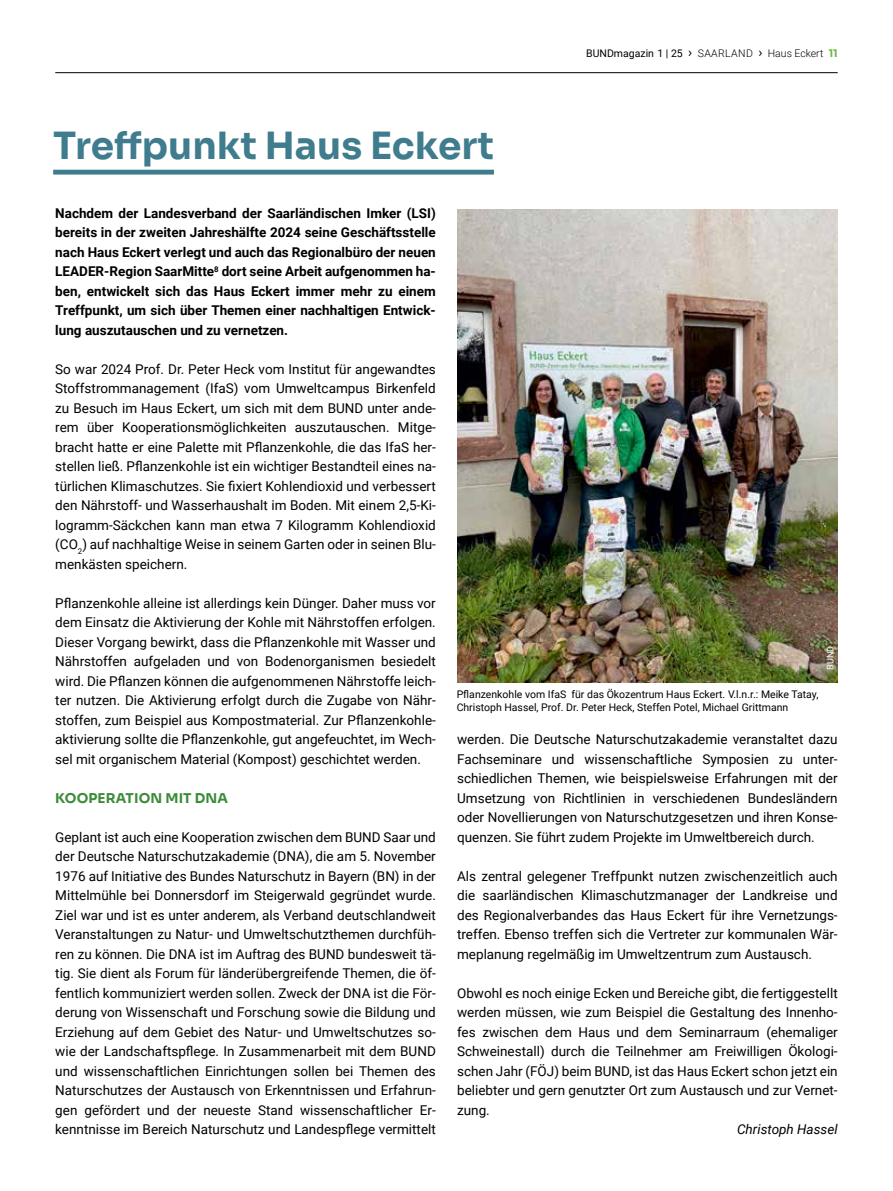
<style>
.page{position:relative;width:893px;height:1191px;background:#fff}
.page>*{position:absolute;margin:0;border:0;box-sizing:border-box;transform-origin:0 0}
.t1{font:700 37.5px "Sora";color:#3f7c8d}
.t2{font:13.5px/19.5px "Roboto";color:#000;text-align:justify}
.t3{font:700 13.5px/19.5px "Roboto";color:#000;text-align:justify}
.t4{font:700 13.5px "Sora";letter-spacing:.01em;color:#3c8b3a}
.t5{font:italic 13.5px "Roboto";color:#000}
.t6{font:10.5px/13.5px "Roboto";color:#000}
.t7{font:300 10.5px "Roboto";letter-spacing:.025em;color:#000}
.t8{font:9px "Roboto";color:#fff}
.s1{font-weight:400}
.s2{font-weight:400;font-size:13.5px}
.s3{font-family:"Sora";font-weight:700;color:#68b847}
</style>
<div class="page">
<img style="left:457px;top:210px;width:381px;height:473px">
<div style="left:53px;top:170px;width:441px;height:5px;background:#3f7c8d"></div>
<hr style="left:55px;top:72px;width:783px;height:1px;background:#000">
<h1 class="t1" style="left:53px;top:114px;width:442px">Treffpunkt Haus Eckert</h1>
<p class="t7" style="left:586px;top:46px;width:253px"><span class="s1">BUNDmagazin 1 | 25</span> <span class="s2">›</span> SAARLAND <span class="s2">›</span> Haus Eckert <span class="s3">11</span></p>
<p class="t3" style="left:55px;top:202px;width:382px">Nachdem der Landesverband der Saarländischen Imker (LSI) bereits in der zweiten Jahreshälfte 2024 seine Geschäftsstelle nach Haus Eckert verlegt und auch das Regionalbüro der neuen LEADER-Region SaarMitte<sup>8</sup> dort seine Arbeit aufgenommen ha&shy;ben, entwickelt sich das Haus Eckert immer mehr zu einem Treffpunkt, um sich über Themen einer nachhaltigen Entwick&shy;lung auszutauschen und zu vernetzen.</p>
<p class="t2" style="left:55px;top:358px;width:382px">So war 2024 Prof. Dr. Peter Heck vom Institut für angewandtes Stoffstrommanagement (IfaS) vom Umweltcampus Birkenfeld zu Besuch im Haus Eckert, um sich mit dem BUND unter ande&shy;rem über Kooperationsmöglichkeiten auszutauschen. Mitge&shy;bracht hatte er eine Palette mit Pflanzenkohle, die das IfaS her&shy;stellen ließ. Pflanzenkohle ist ein wichtiger Bestandteil eines na&shy;türlichen Klimaschutzes. Sie fixiert Kohlendioxid und verbessert den Nährstoff- und Wasserhaushalt im Boden. Mit einem 2,5-Ki&shy;logramm-Säckchen kann man etwa 7 Kilogramm Kohlendioxid (CO<sub>2</sub>) auf nachhaltige Weise in seinem Garten oder in seinen Blu&shy;menkästen speichern.</p>
<p class="t2" style="left:55px;top:592px;width:382px">Pflanzenkohle alleine ist allerdings kein Dünger. Daher muss vor dem Einsatz die Aktivierung der Kohle mit Nährstoffen erfolgen.<br>Dieser Vorgang bewirkt, dass die Pflanzenkohle mit Wasser und Nährstoffen aufgeladen und von Bodenorganismen besiedelt wird. Die Pflanzen können die aufgenommenen Nährstoffe leich&shy;ter nutzen. Die Aktivierung erfolgt durch die Zugabe von Nähr&shy;stoffen, zum Beispiel aus Kompostmaterial. Zur Pflanzenkohle&shy;aktivierung sollte die Pflanzenkohle, gut angefeuchtet, im Wech&shy;sel mit organischem Material (Kompost) geschichtet werden.</p>
<p class="t4" style="left:55px;top:786px;width:174px">KOOPERATION MIT DNA</p>
<p class="t2" style="left:55px;top:826px;width:382px">Geplant ist auch eine Kooperation zwischen dem BUND Saar und der Deutsche Naturschutzakademie (DNA), die am 5. November 1976 auf Initiative des Bundes Naturschutz in Bayern (BN) in der Mittelmühle bei Donnersdorf im Steigerwald gegründet wurde.<br>Ziel war und ist es unter anderem, als Verband deutschlandweit Veranstaltungen zu Natur- und Umweltschutzthemen durchfüh&shy;ren zu können. Die DNA ist im Auftrag des BUND bundesweit tä&shy;tig. Sie dient als Forum für länderübergreifende Themen, die öf&shy;fentlich kommuniziert werden sollen. Zweck der DNA ist die För&shy;derung von Wissenschaft und Forschung sowie die Bildung und Erziehung auf dem Gebiet des Natur- und Umweltschutzes so&shy;wie der Landschaftspflege. In Zusammenarbeit mit dem BUND und wissenschaftlichen Einrichtungen sollen bei Themen des Naturschutzes der Austausch von Erkenntnissen und Erfahrun&shy;gen gefördert und der neueste Stand wissenschaftlicher Er&shy;kenntnisse im Bereich Naturschutz und Landespflege vermittelt</p>
<p class="t6" style="left:457px;top:687px;width:363px">Pflanzenkohle vom IfaS für das Ökozentrum Haus Eckert. V.l.n.r.: Meike Tatay,<br>Christoph Hassel, Prof. Dr. Peter Heck, Steffen Potel, Michael Grittmann</p>
<p class="t8" style="left:824px;top:670px;width:25px;rotate:-90deg">BUND</p>
<p class="t2" style="left:457px;top:729px;width:382px">werden. Die Deutsche Naturschutzakademie veranstaltet dazu Fachseminare und wissenschaftliche Symposien zu unter&shy;schiedlichen Themen, wie beispielsweise Erfahrungen mit der Umsetzung von Richtlinien in verschiedenen Bundesländern oder Novellierungen von Naturschutzgesetzen und ihren Konse&shy;quenzen. Sie führt zudem Projekte im Umweltbereich durch.</p>
<p class="t2" style="left:457px;top:865px;width:382px">Als zentral gelegener Treffpunkt nutzen zwischenzeitlich auch die saarländischen Klimaschutzmanager der Landkreise und des Regionalverbandes das Haus Eckert für ihre Vernetzungs&shy;treffen. Ebenso treffen sich die Vertreter zur kommunalen Wär&shy;meplanung regelmäßig im Umweltzentrum zum Austausch.</p>
<p class="t2" style="left:457px;top:982px;width:382px">Obwohl es noch einige Ecken und Bereiche gibt, die fertiggestellt werden müssen, wie zum Beispiel die Gestaltung des Innenho&shy;fes zwischen dem Haus und dem Seminarraum (ehemaliger Schweinestall) durch die Teilnehmer am Freiwilligen Ökologi&shy;schen Jahr (FÖJ) beim BUND, ist das Haus Eckert schon jetzt ein beliebter und gern genutzter Ort zum Austausch und zur Vernet&shy;zung.</p>
<p class="t5" style="left:737px;top:1120px;width:102px">Christoph Hassel</p>
</div>
